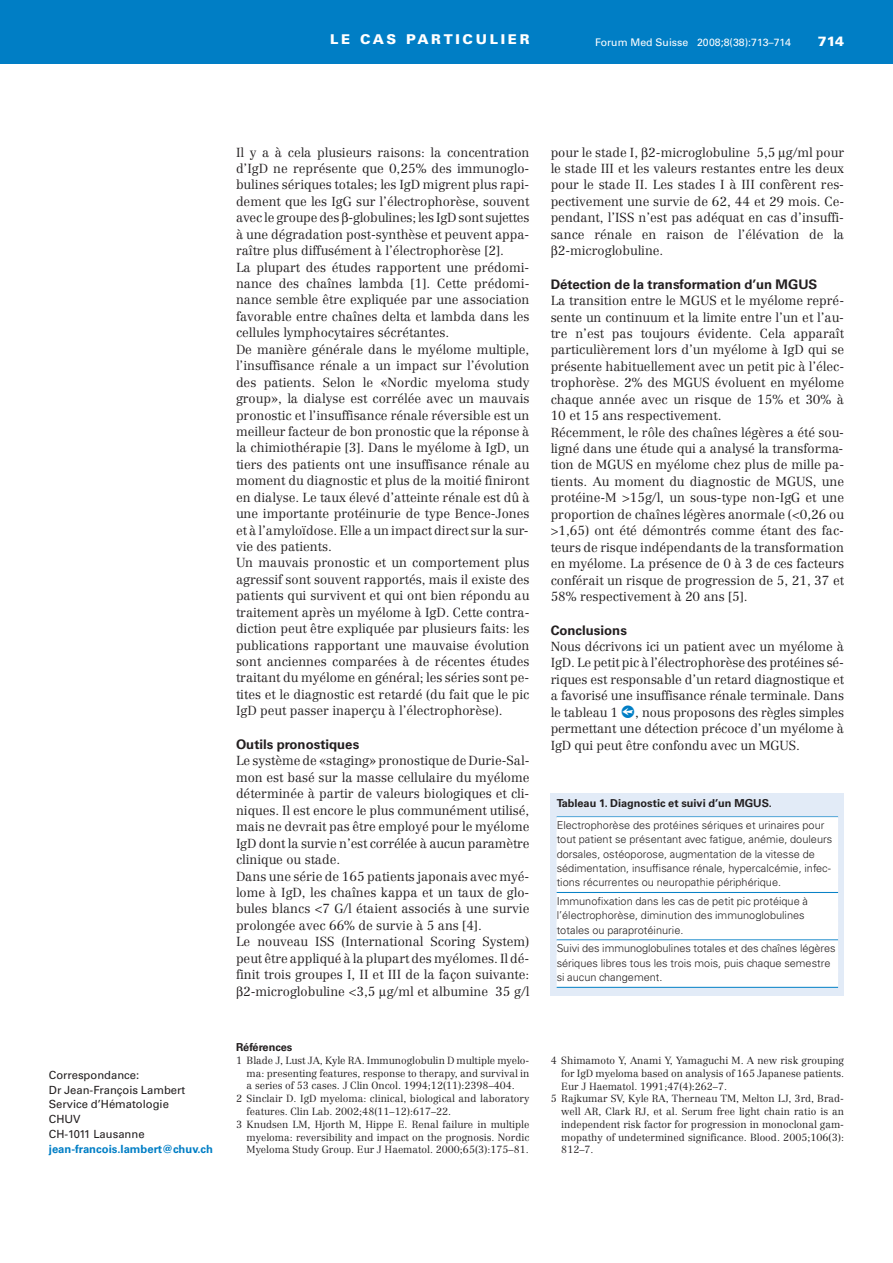
<style>
.page{position:relative;width:893px;height:1263px;background:#fff}
.page>*{position:absolute;margin:0;border:0;box-sizing:border-box;transform-origin:0 0}
.t1{font:900 13.5px "Univers LT Std";letter-spacing:.2em;color:#fff}
.t2{font:700 13.2px "Univers LT Std";color:#231f20}
.t3{font:300 12.9px/16.5px "Centennial";color:#231f20;text-align:justify}
.t4{font:11.25px/14.9px "Univers LT Std";color:#231f20}
.t5{font:700 11.25px "Univers LT Std";color:#007ec5}
.t6{font:300 10.95px/14.2px "Univers LT Std";color:#231f20}
.t7{font:700 10.95px "Univers LT Std";color:#231f20}
.t8{font:10.5px "Univers LT Std";color:#fff}
.t9{font:300 10.2px "Centennial";color:#231f20}
.s1{font-family:"Schwabe Pi";font-weight:400}
</style>
<div class="page">
<div style="left:0;top:0;width:893px;height:64px;background:#007ec5"></div>
<div style="left:551px;top:793px;width:293px;height:203px;background:#e2ebf7"></div>
<hr style="left:557px;top:816px;width:281px;height:1px;background:#007ec5">
<div style="left:557px;top:817px;width:281px;height:18px;background:#fff"></div>
<div style="left:557px;top:831px;width:281px;height:19px;background:#fff"></div>
<div style="left:557px;top:846px;width:281px;height:18px;background:#fff"></div>
<div style="left:557px;top:860px;width:281px;height:18px;background:#fff"></div>
<div style="left:557px;top:874px;width:281px;height:18px;background:#fff"></div>
<hr style="left:557px;top:892px;width:281px;height:1px;background:#007ec5">
<div style="left:557px;top:893px;width:281px;height:18px;background:#fff"></div>
<div style="left:557px;top:907px;width:281px;height:19px;background:#fff"></div>
<div style="left:557px;top:922px;width:281px;height:18px;background:#fff"></div>
<hr style="left:557px;top:939px;width:281px;height:1px;background:#007ec5">
<div style="left:557px;top:940px;width:281px;height:19px;background:#fff"></div>
<div style="left:557px;top:955px;width:281px;height:18px;background:#fff"></div>
<div style="left:557px;top:969px;width:281px;height:18px;background:#fff"></div>
<hr style="left:557px;top:987px;width:281px;height:1px;background:#007ec5">
<p class="t1" style="left:330px;top:31px;width:201px">LE CAS PARTICULIER</p>
<p class="t8" style="left:595px;top:38px;width:197px">Forum Med Suisse 2008;8(38):713–714</p>
<p class="t1" style="left:818px;top:33px;width:28px">714</p>
<p class="t4" style="left:49px;top:1068px;width:138px">Correspondance:<br>Dr Jean-François Lambert<br>Service d’Hématologie<br>CHUV<br>CH-1011 Lausanne</p>
<p class="t5" style="left:49px;top:1145px;width:165px">jean-francois.lambert@chuv.ch</p>
<p class="t3" style="left:236px;top:145px;width:295px;text-align:left">Il y a à cela plusieurs raisons: la concentration d’IgD ne représente que 0,25% des immunoglo&shy;bulines sériques totales; les IgD migrent plus rapi&shy;dement que les IgG sur l’électrophorèse, souvent avec le groupe des <span class="s1">b</span>-globulines; les IgD sont sujettes à une dégradation post-synthèse et peuvent appa&shy;raître plus diffusément à l’électrophorèse [2].<br>La plupart des études rapportent une prédomi&shy;nance des chaînes lambda [1]. Cette prédomi&shy;nance semble être expliquée par une association favorable entre chaînes delta et lambda dans les cellules lymphocytaires sécrétantes.<br>De manière générale dans le myélome multiple, l’insuffisance rénale a un impact sur l’évolution des patients. Selon le «Nordic myeloma study group», la dialyse est corrélée avec un mauvais pronostic et l’insuffisance rénale réversible est un meilleur facteur de bon pronostic que la réponse à la chimiothérapie [3]. Dans le myélome à IgD, un tiers des patients ont une insuffisance rénale au moment du diagnostic et plus de la moitié finiront en dialyse. Le taux élevé d’atteinte rénale est dû à une importante protéinurie de type Bence-Jones et à l’amyloïdose. Elle a un impact direct sur la sur&shy;vie des patients.<br>Un mauvais pronostic et un comportement plus agressif sont souvent rapportés, mais il existe des patients qui survivent et qui ont bien répondu au traitement après un myélome à IgD. Cette contra&shy;diction peut être expliquée par plusieurs faits: les publications rapportant une mauvaise évolution sont anciennes comparées à de récentes études traitant du myélome en général; les séries sont pe&shy;tites et le diagnostic est retardé (du fait que le pic IgD peut passer inaperçu à l’électrophorèse).</p>
<p class="t2" style="left:236px;top:739px;width:125px">Outils pronostiques</p>
<p class="t3" style="left:236px;top:754px;width:295px;text-align:left">Le système de «staging» pronostique de Durie-Sal&shy;mon est basé sur la masse cellulaire du myélome déterminée à partir de valeurs biologiques et cli&shy;niques. Il est encore le plus communément utilisé, mais ne devrait pas être employé pour le myélome IgD dont la survie n’est corrélée à aucun paramètre clinique ou stade.<br>Dans une série de 165 patients japonais avec myé&shy;lome à IgD, les chaînes kappa et un taux de glo&shy;bules blancs &lt;7 G/l étaient associés à une survie prolongée avec 66% de survie à 5 ans [4].<br>Le nouveau ISS (International Scoring System) peut être appliqué à la plupart des myélomes. Il dé&shy;finit trois groupes I, II et III de la façon suivante: <span class="s1">b</span>2-microglobuline &lt;3,5 <span class="s1">m</span>g/ml et albumine 35 g/l</p>
<p class="t7" style="left:236px;top:1043px;width:58px">Références</p>
<p class="t9" style="left:236px;top:1056px;width:295px">1 Blade J, Lust JA, Kyle RA. Immunoglobulin D multiple myelo-</p>
<p class="t9" style="left:247px;top:1069px;width:284px">ma: presenting features, response to therapy, and survival in</p>
<p class="t9" style="left:247px;top:1082px;width:270px">a series of 53 cases. J Clin Oncol. 1994;12(11):2398–404.</p>
<p class="t9" style="left:236px;top:1095px;width:295px">2 Sinclair D. IgD myeloma: clinical, biological and laboratory</p>
<p class="t9" style="left:247px;top:1107px;width:206px">features. Clin Lab. 2002;48(11–12):617–22.</p>
<p class="t9" style="left:236px;top:1120px;width:295px">3 Knudsen LM, Hjorth M, Hippe E. Renal failure in multiple</p>
<p class="t9" style="left:247px;top:1133px;width:284px">myeloma: reversibility and impact on the prognosis. Nordic</p>
<p class="t9" style="left:247px;top:1146px;width:284px">Myeloma Study Group. Eur J Haematol. 2000;65(3):175–81.</p>
<p class="t3" style="left:551px;top:145px;width:295px">pour le stade I, <span class="s1">b</span>2-microglobuline 5,5 <span class="s1">m</span>g/ml pour le stade III et les valeurs restantes entre les deux pour le stade II. Les stades I à III confèrent res&shy;pectivement une survie de 62, 44 et 29 mois. Ce&shy;pendant, l’ISS n’est pas adéquat en cas d’insuffi&shy;sance rénale en raison de l’élévation de la <span class="s1">b</span>2-microglobuline.</p>
<p class="t2" style="left:551px;top:279px;width:268px">Détection de la transformation d’un MGUS</p>
<p class="t3" style="left:551px;top:294px;width:295px;text-align:left">La transition entre le MGUS et le myélome repré&shy;sente un continuum et la limite entre l’un et l’au&shy;tre n’est pas toujours évidente. Cela apparaît particulièrement lors d’un myélome à IgD qui se présente habituellement avec un petit pic à l’élec&shy;trophorèse. 2% des MGUS évoluent en myélome chaque année avec un risque de 15% et 30% à 10 et 15 ans respectivement.<br>Récemment, le rôle des chaînes légères a été sou&shy;ligné dans une étude qui a analysé la transforma&shy;tion de MGUS en myélome chez plus de mille pa&shy;tients. Au moment du diagnostic de MGUS, une protéine-M &gt;15g/l, un sous-type non-IgG et une proportion de chaînes légères anormale (&lt;0,26 ou &gt;1,65) ont été démontrés comme étant des fac&shy;teurs de risque indépendants de la transformation en myélome. La présence de 0 à 3 de ces facteurs conférait un risque de progression de 5, 21, 37 et 58% respectivement à 20 ans [5].</p>
<p class="t2" style="left:551px;top:625px;width:78px">Conclusions</p>
<p class="t3" style="left:551px;top:639px;width:295px">Nous décrivons ici un patient avec un myélome à IgD. Le petit pic à l’électrophorèse des protéines sé&shy;riques est responsable d’un retard diagnostique et a favorisé une insuffisance rénale terminale. Dans le tableau 1</p>
<p class="t3" style="left:551px;top:705px;width:295px;text-indent:85px">, nous proposons des règles simples permettant une détection précoce d’un myélome à IgD qui peut être confondu avec un MGUS.</p>
<p class="t7" style="left:557px;top:799px;width:217px">Tableau 1. Diagnostic et suivi d’un MGUS.</p>
<p class="t6" style="left:557px;top:819px;width:277px">Electrophorèse des protéines sériques et urinaires pour tout patient se présentant avec fatigue, anémie, douleurs dorsales, ostéoporose, augmentation de la vitesse de sédimentation, insuffisance rénale, hypercalcémie, infec - tions récurrentes ou neuropathie périphérique.</p>
<p class="t6" style="left:557px;top:895px;width:253px">Immunofixation dans les cas de petit pic protéique à l’électrophorèse, diminution des immunoglobulines totales ou paraprotéinurie.</p>
<p class="t6" style="left:557px;top:942px;width:280px">Suivi des immunoglobulines totales et des chaînes légères sériques libres tous les trois mois, puis chaque semestre si aucun changement.</p>
<p class="t9" style="left:551px;top:1056px;width:295px">4 Shimamoto Y, Anami Y, Yamaguchi M. A new risk grouping</p>
<p class="t9" style="left:561px;top:1069px;width:284px">for IgD myeloma based on analysis of 165 Japanese patients.</p>
<p class="t9" style="left:561px;top:1082px;width:167px">Eur J Haematol. 1991;47(4):262–7.</p>
<p class="t9" style="left:551px;top:1095px;width:295px">5 Rajkumar SV, Kyle RA, Therneau TM, Melton LJ, 3rd, Brad-</p>
<p class="t9" style="left:561px;top:1107px;width:284px">well AR, Clark RJ, et al. Serum free light chain ratio is an</p>
<p class="t9" style="left:561px;top:1120px;width:284px">independent risk factor for progression in monoclonal gam-</p>
<p class="t9" style="left:561px;top:1133px;width:284px">mopathy of undetermined significance. Blood. 2005;106(3):</p>
<p class="t9" style="left:561px;top:1146px;width:34px">812–7.</p>
</div>
